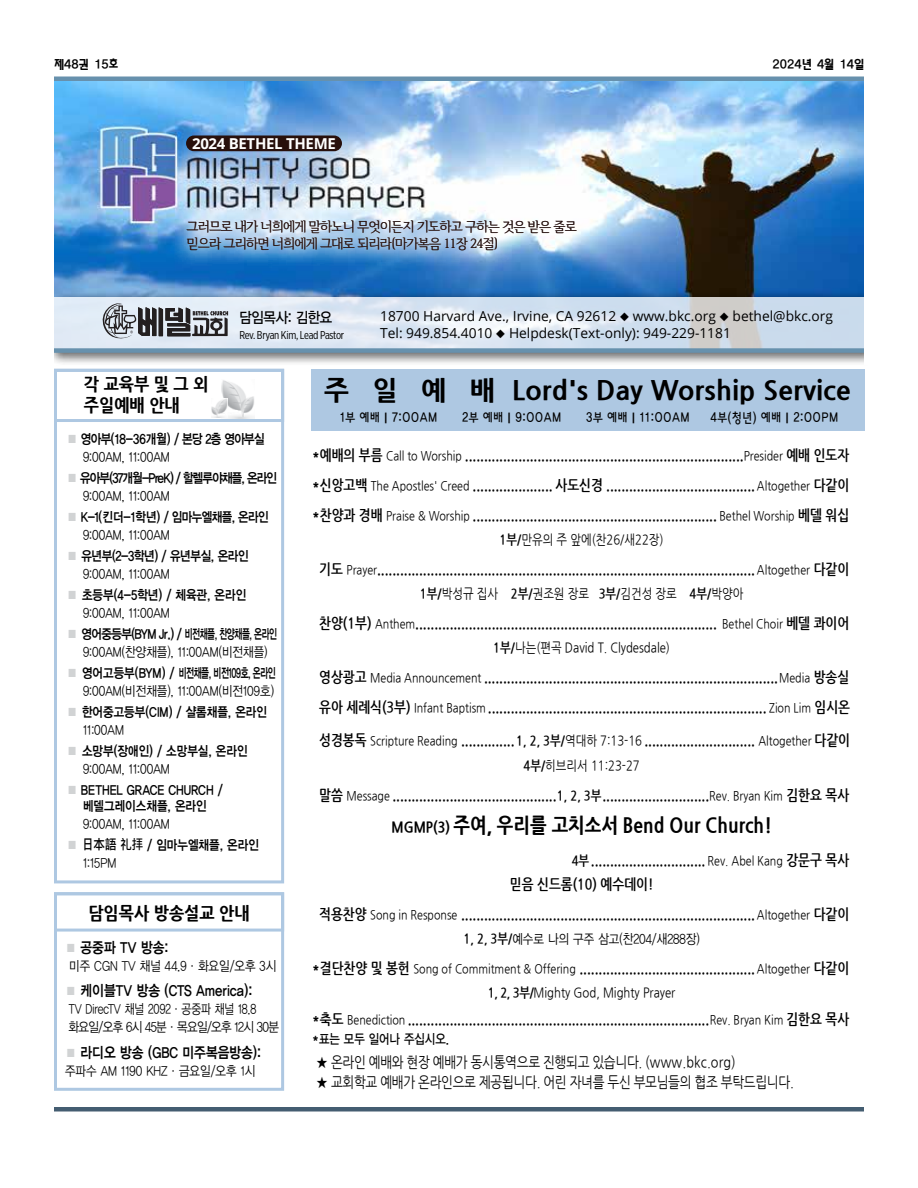
<style>
.page{position:relative;width:918px;height:1188px;background:#fff}
.page>*{position:absolute;margin:0;border:0;box-sizing:border-box;transform-origin:0 0}
.t1{font:800 27px "Nanum Gothic";letter-spacing:.01em;color:#000}
.t2{font:800 21px "Nanum Gothic";color:#000;scale:.84 1}
.t3{font:800 18px/21px "Nanum Gothic";color:#000;scale:.9 1}
.t4{font:700 15px/30px "Nanum Gothic";color:#000;scale:.84 1}
.t5{font:15px "Nanum Gothic";letter-spacing:-.025em;color:#000;scale:.84 1}
.t6{font:15px "YDIYGO140";color:#000;scale:.85 1}
.t7{font:700 15px "Open Sans";letter-spacing:-.02em;color:#fff}
.t8{font:15px "YDIYGO130";letter-spacing:-.025em;color:#000;scale:.9 1}
.t9{font:13.8px/16.5px "Open Sans";color:#000}
.t10{font:13.5px "YDIYGO120";color:#000;scale:.85 1}
.t11{font:13.5px "Nanum Gothic";color:#000;scale:.84 1}
.t12{font:13.5px/16.2px "YDIYGO140";color:#000;text-align:center;scale:.85 1}
.t13{font:13.5px "YDIYGO140";letter-spacing:-.05em;color:#000;scale:.85 1}
.t14{font:13.5px/16.2px "Iropke Batang OTFM";letter-spacing:-.06em;color:#24100e}
.t15{font:13.5px/18px "YDIYGO120";letter-spacing:-.04em;color:#000;scale:.79 1}
.t16{font:13.5px "YDIYGO230";color:#000;scale:.85 1}
.t17{font:13.5px "YDIYGO140";letter-spacing:-.07em;color:#000;scale:.85 1}
.t18{font:13.5px "YDIYGO140";letter-spacing:-.03em;color:#000;scale:.85 1}
.t19{font:13.5px "YDIYGO130";color:#000;scale:.84 1}
.t20{font:12.75px "Tae Utum";color:#000}
.t21{font:11.4px "Gotham X Narrow";letter-spacing:-.025em;color:#000}
.s1{color:#d1d3d4}
.s2{font-family:"Li Hei Pro"}
.s3{font-size:13.5px;color:#d1d3d4}
.s4{font-weight:400;font-size:12.75px}
.s5{font-weight:700}
.s6{font-size:13.5px}
.s7{font-weight:400;font-size:13.5px}
.s8{font-size:15px}
.s9{font-family:"Nanum Gothic";font-weight:700}
</style>
<div class="page">
<div style="left:54px;top:76px;width:810px;height:5px;background:#6791ad"></div>
<div style="left:54px;top:1107px;width:810px;height:5px;background:#445d71"></div>
<img style="left:54px;top:81px;width:810px;height:209px">
<div style="left:47px;top:290px;width:833px;height:76px;background:#000;opacity:.75"></div>
<svg style="left:55px;top:298px;width:809px;height:50px;background:#d8e2ee"></svg>
<div style="left:54px;top:369px;width:230px;height:514px;border:3px solid #aec8e2"></div>
<div style="left:54px;top:369px;width:230px;height:53px;border:3px solid #aec8e2"></div>
<div style="left:54px;top:892px;width:230px;height:199px;border:3px solid #aec8e2"></div>
<div style="left:54px;top:892px;width:230px;height:40px;border:3px solid #aec8e2"></div>
<img style="left:222px;top:380px;width:32px;height:38px">
<img style="left:212px;top:399px;width:15px;height:19px">
<svg style="left:219px;top:410px;width:19px;height:5px"></svg>
<div style="left:311px;top:369px;width:553px;height:61px;background:#aec8e2"></div>
<svg style="left:99px;top:302px;width:129px;height:40px;background:#9b9fa6"></svg>
<div style="left:186px;top:135px;width:156px;height:16px;background:#28100c;border-radius:8px"></div>
<div style="left:864px;top:278px;width:35px;height:86px;background:#fff"></div>
<div style="left:19px;top:278px;width:35px;height:86px;background:#fff"></div>
<div style="left:54px;top:348px;width:810px;height:5px;background:#6791ad"></div>
<svg style="left:170px;top:203px;width:422px;height:65px"></svg>
<p class="t20" style="left:54px;top:58px;width:66px">제48권 15호</p>
<p class="t20" style="left:773px;top:58px;width:93px">2024년 4월 14일</p>
<p class="t7" style="left:192px;top:133px;width:145px">2024 BETHEL THEME</p>
<p class="t14" style="left:187px;top:219px;width:392px">그러므로 내가 너희에게 말하노니 무엇이든지 기도하고 구하는 것은 받은 줄로 믿으라 그리하면 너희에게 그대로 되리라(마가복음 11장 24절)</p>
<p class="t3" style="left:84px;top:374px;width:140px">각 교육부 및 그 외 주일예배 안내</p>
<p class="t8" style="left:239px;top:309px;width:105px">담임목사: 김한요</p>
<p class="t21" style="left:239px;top:328px;width:106px">Rev. Bryan Kim, Lead Pastor</p>
<p class="t9" style="left:380px;top:308px;width:454px">18700 Harvard Ave., Irvine, CA 92612 ◆ www.bkc.org ◆ bethel@bkc.org<br>Tel: 949.854.4010 ◆ Helpdesk(Text-only): 949-229-1181</p>
<h1 class="t1" style="left:324px;top:376px;width:528px">주 일 예 배 Lord's Day Worship Service</h1>
<p class="t16" style="left:340px;top:410px;width:117px">1부 예배Ⅰ7:00AM</p>
<p class="t16" style="left:462px;top:410px;width:119px">2부 예배Ⅰ9:00AM</p>
<p class="t16" style="left:586px;top:410px;width:124px">3부 예배Ⅰ11:00AM</p>
<p class="t16" style="left:710px;top:410px;width:153px">4부(청년) 예배Ⅰ2:00PM</p>
<p class="t13" style="left:67px;top:431px;width:235px"><span class="s1">■</span> 영아부(18-36개월) / 본당 2층 영아부실</p>
<p class="t10" style="left:83px;top:449px;width:103px">9:00AM, 11:00AM</p>
<p class="t17" style="left:67px;top:470px;width:249px"><span class="s1">■</span> 유아부(37개월-PreK) / 할렐루야채플, 온라인</p>
<p class="t10" style="left:83px;top:488px;width:103px">9:00AM, 11:00AM</p>
<p class="t13" style="left:67px;top:509px;width:239px"><span class="s1">■</span> K-1(킨더-1학년) / 임마누엘채플, 온라인</p>
<p class="t10" style="left:83px;top:527px;width:103px">9:00AM, 11:00AM</p>
<p class="t18" style="left:67px;top:548px;width:216px"><span class="s1">■</span> 유년부(2-3학년) / 유년부실, 온라인</p>
<p class="t10" style="left:83px;top:566px;width:103px">9:00AM, 11:00AM</p>
<p class="t12" style="left:67px;top:586px;width:213px"><span class="s1">■</span> 초등부(4-5학년) / 체육관, 온라인</p>
<p class="t10" style="left:83px;top:605px;width:103px">9:00AM, 11:00AM</p>
<p class="t13" style="left:67px;top:626px;width:249px"><span class="s1">■</span> 영어중등부(BYM Jr.) / 비전채플, 찬양채플, 온라인</p>
<p class="t10" style="left:83px;top:644px;width:219px">9:00AM(찬양채플), 11:00AM(비전채플)</p>
<p class="t13" style="left:67px;top:665px;width:248px"><span class="s1">■</span> 영어고등부(BYM) / 비전채플, 비전109호, 온라인</p>
<p class="t10" style="left:83px;top:683px;width:226px">9:00AM(비전채플), 11:00AM(비전109호)</p>
<p class="t12" style="left:67px;top:703px;width:237px"><span class="s1">■</span> 한어중고등부(CIM) / 샬롬채플, 온라인</p>
<p class="t10" style="left:83px;top:722px;width:50px">11:00AM</p>
<p class="t12" style="left:67px;top:742px;width:214px"><span class="s1">■</span> 소망부(장애인) / 소망부실, 온라인</p>
<p class="t10" style="left:83px;top:761px;width:103px">9:00AM, 11:00AM</p>
<p class="t12" style="left:67px;top:781px;width:185px"><span class="s1">■</span> BETHEL GRACE CHURCH / 베델그레이스채플, 온라인</p>
<p class="t10" style="left:83px;top:816px;width:103px">9:00AM, 11:00AM</p>
<p class="t12" style="left:67px;top:837px;width:228px"><span class="s1">■</span> <span class="s2">日本語 礼拝</span> / 임마누엘채플, 온라인</p>
<p class="t10" style="left:83px;top:855px;width:41px">1:15PM</p>
<p class="t3" style="left:88px;top:902px;width:181px">담임목사 방송설교 안내</p>
<p class="t6" style="left:65px;top:939px;width:123px"><span class="s3">■</span> 공중파 TV 방송:</p>
<p class="t10" style="left:69px;top:958px;width:245px">미주 CGN TV 채널 44.9·화요일/오후 3시</p>
<p class="t6" style="left:65px;top:982px;width:222px"><span class="s3">■</span> 케이블TV 방송 (CTS America):</p>
<p class="t15" style="left:69px;top:1001px;width:268px">TV DirecTV 채널 2092·공중파 채널 18.8 화요일/오후 6시 45분·목요일/오후 12시 30분</p>
<p class="t6" style="left:65px;top:1044px;width:232px"><span class="s3">■</span> 라디오 방송 (GBC 미주복음방송):</p>
<p class="t10" style="left:65px;top:1063px;width:225px">주파수 AM 1190 KHZ·금요일/오후 1시</p>
<p class="t4" style="left:312px;top:440px;width:641px;text-align:justify">*예배의 부름 <span class="s4">Call to Worship</span> .........................................................................<span class="s4">Presider</span> 예배 인도자 *신앙고백 <span class="s4">The Apostles' Creed</span> ..................... 사도신경 ....................................... <span class="s4">Altogether</span> 다같이 *찬양과 경배 <span class="s4">Praise &amp; Worship</span> ................................................................ <span class="s4">Bethel Worship</span> 베델 워십</p>
<p class="t11" style="left:500px;top:533px;width:197px"><span class="s5">1부/</span>만유의 주 앞에(찬26/새22장)</p>
<p class="t4" style="left:319px;top:554px;width:632px">기도 <span class="s4">Prayer</span>................................................................................................... <span class="s4">Altogether</span> 다같이</p>
<p class="t11" style="left:420px;top:587px;width:387px"><span class="s5">1부/</span>박성규 집사 <span class="s5">2부/</span>권조원 장로 <span class="s5">3부/</span>김건성 장로 <span class="s5">4부/</span>박양아</p>
<p class="t4" style="left:319px;top:608px;width:632px">찬양(1부) <span class="s4">Anthem</span>............................................................................... <span class="s4">Bethel Choir</span> 베델 콰이어</p>
<p class="t11" style="left:493px;top:641px;width:212px"><span class="s5">1부/</span>나는(편곡 David T. Clydesdale)</p>
<p class="t4" style="left:319px;top:662px;width:633px">영상광고 <span class="s4">Media Announcement</span> .............................................................................<span class="s4">Media</span> 방송실 유아 세례식(3부) <span class="s4">Infant Baptism</span> ......................................................................... <span class="s4">Zion Lim</span> 임시온</p>
<p class="t4" style="left:319px;top:725px;width:633px">성경봉독 <span class="s4">Scripture Reading</span> .............. <span class="s6">1, 2, 3부/</span><span class="s7">역대하 7:13-16</span> ............................. <span class="s4">Altogether</span> 다같이</p>
<p class="t11" style="left:523px;top:760px;width:140px"><span class="s5">4부/</span>히브리서 11:23-27</p>
<p class="t4" style="left:319px;top:781px;width:632px">말씀 <span class="s4">Message</span> ...........................................<span class="s6">1, 2, 3부</span>............................<span class="s4">Rev. Bryan Kim</span> 김한요 목사</p>
<h2 class="t2" style="left:392px;top:814px;width:454px"><span class="s8">MGMP(3)</span> 주여, 우리를 고치소서 Bend Our Church!</h2>
<p class="t4" style="left:510px;top:848px;width:405px;line-height:24px;text-indent:62px"><span class="s6">4부</span>.............................. <span class="s4">Rev. Abel Kang</span> 강문구 목사 믿음 신드롬(10) 예수데이!</p>
<p class="t4" style="left:319px;top:899px;width:632px">적용찬양 <span class="s4">Song in Response</span> ............................................................................. <span class="s4">Altogether</span> 다같이</p>
<p class="t10" style="left:464px;top:932px;width:279px"><span class="s9">1, 2, 3부/</span>예수로 나의 구주 삼고(찬204/새288장)</p>
<p class="t4" style="left:312px;top:953px;width:641px">*결단찬양 및 봉헌 <span class="s4">Song of Commitment &amp; Offering</span> .............................................. <span class="s4">Altogether</span> 다같이</p>
<p class="t11" style="left:488px;top:986px;width:225px"><span class="s5">1, 2, 3부/</span>Mighty God, Mighty Prayer</p>
<p class="t4" style="left:312px;top:1004px;width:641px">*축도 <span class="s4">Benediction</span> ...............................................................................<span class="s4">Rev. Bryan Kim</span> 김한요 목사</p>
<p class="t19" style="left:312px;top:1032px;width:164px"><span class="s9">*</span>표는 모두 일어나 주십시오.</p>
<p class="t5" style="left:316px;top:1055px;width:501px">★ 온라인 예배와 현장 예배가 동시통역으로 진행되고 있습니다. (www.bkc.org)</p>
<p class="t5" style="left:316px;top:1075px;width:570px">★ 교회학교 예배가 온라인으로 제공됩니다. 어린 자녀를 두신 부모님들의 협조 부탁드립니다.</p>
</div>
